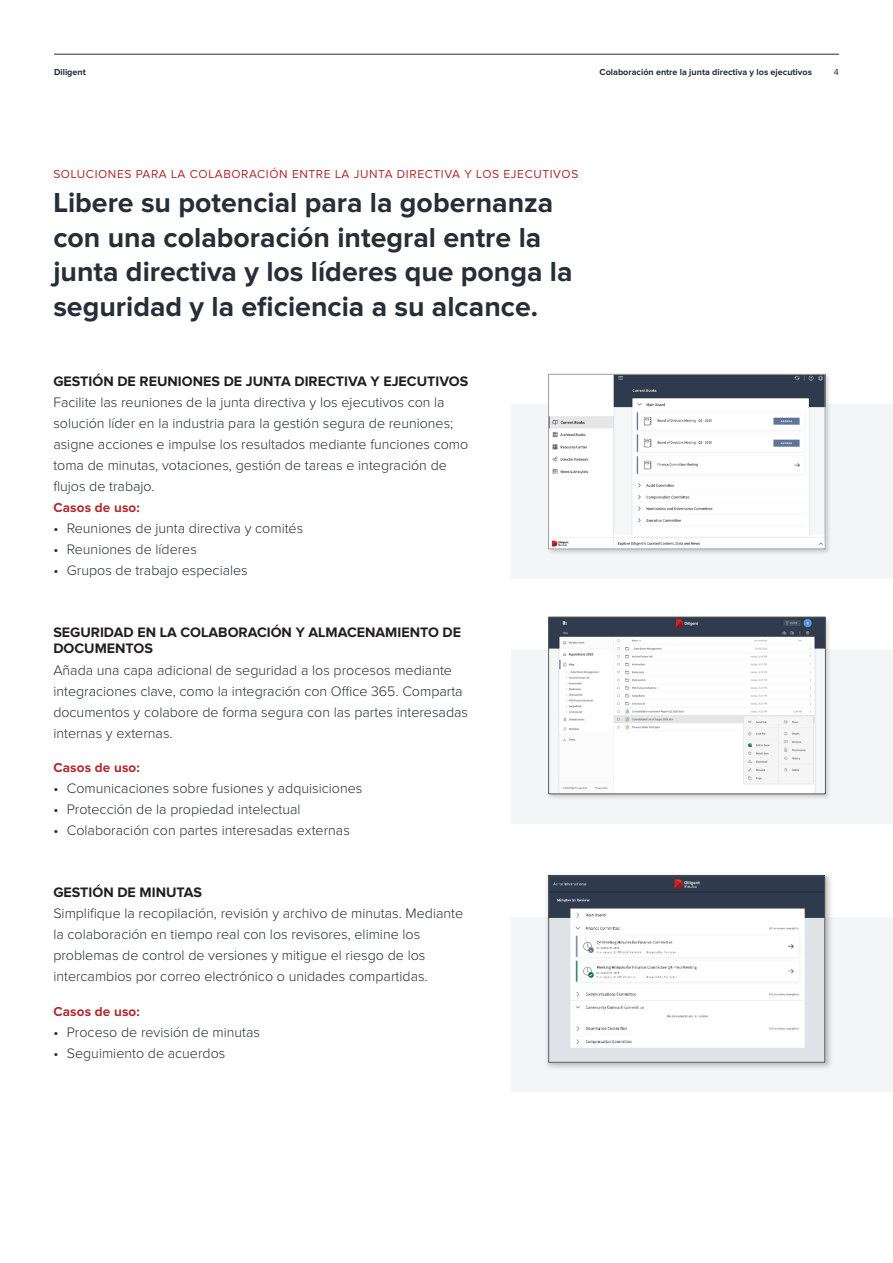
<style>
.page{position:relative;width:893px;height:1263px;background:#fff}
.page>*{position:absolute;margin:0;border:0;box-sizing:border-box;transform-origin:0 0}
.Body_-_Proxima_10_5{font:700 28.5px/34.5px "Proxima Nova";color:#282e37}
.Bullets{font:300 14.25px/21px "Proxima Nova";color:#282e37}
.Body_-_Proxima_10_5-2{font:300 14.25px/21px "Proxima Nova";color:#282e37}
.Bullets-2{font:700 14.25px/16.5px "Proxima Nova";color:#231f20}
.Bullets-3{font:700 13.5px "Proxima Nova";letter-spacing:.01em;color:#af292e}
.Body_-_Proxima_10_5-3{font:12px "Proxima Nova";letter-spacing:.05em;color:#af292e}
.t1{font:700 9px "Proxima Nova";color:#262d37}
.t2{font:9px "Proxima Nova";color:#262d37}
.s1{font-weight:400}
</style>
<div class="page">
<hr style="left:54px;top:54px;width:785px;height:1px;background:#262d37">
<div style="left:511px;top:404px;width:381px;height:175px;background:#f4f5f6"></div>
<div style="left:511px;top:649px;width:381px;height:175px;background:#f4f5f6"></div>
<div style="left:511px;top:917px;width:381px;height:175px;background:#f4f5f6"></div>
<div style="left:547px;top:373px;width:284px;height:182px;background:#231f20;opacity:.2"></div>
<img style="left:550px;top:376px;width:273px;height:171px">
<div style="left:548px;top:374px;width:277px;height:175px;border:1px solid #a0a2a5"></div>
<div style="left:547px;top:617px;width:284px;height:183px;background:#231f20;opacity:.2"></div>
<img style="left:551px;top:619px;width:272px;height:173px">
<div style="left:549px;top:617px;width:276px;height:177px;border:1px solid #595959"></div>
<img style="left:546px;top:874px;width:285px;height:194px">
<img style="left:551px;top:878px;width:272px;height:182px">
<div style="left:549px;top:876px;width:276px;height:186px;border:1px solid #595959"></div>
<p class="t1" style="left:54px;top:67px;width:33px">Diligent</p>
<p class="t1" style="left:599px;top:67px;width:214px">Colaboración entre la junta directiva y los ejecutivos</p>
<p class="t2" style="left:834px;top:67px;width:7px">4</p>
<p class="Body_-_Proxima_10_5-3" style="left:53px;top:167px;width:526px">SOLUCIONES PARA LA COLABORACIÓN ENTRE LA JUNTA DIRECTIVA Y LOS EJECUTIVOS</p>
<p class="Body_-_Proxima_10_5" style="left:53px;top:186px;width:521px">Libere su potencial para la gobernanza con una colaboración integral entre la junta directiva y los líderes que ponga la seguridad y la eficiencia a su alcance.</p>
<p class="Bullets-2" style="left:53px;top:373px;width:416px">GESTIÓN DE REUNIONES DE JUNTA DIRECTIVA Y EJECUTIVOS</p>
<p class="Bullets" style="left:53px;top:392px;width:416px">Facilite las reuniones de la junta directiva y los ejecutivos con la solución líder en la industria para la gestión segura de reuniones; asigne acciones e impulse los resultados mediante funciones como toma de minutas, votaciones, gestión de tareas e integración de flujos de trabajo.</p>
<p class="Bullets-3" style="left:53px;top:500px;width:88px">Casos de uso:</p>
<p class="Bullets" style="left:53px;top:518px;width:251px"><span class="s1">•</span> Reuniones de junta directiva y comités</p>
<p class="Bullets" style="left:53px;top:539px;width:145px"><span class="s1">•</span> Reuniones de líderes</p>
<p class="Bullets" style="left:53px;top:560px;width:196px"><span class="s1">•</span> Grupos de trabajo especiales</p>
<p class="Bullets-2" style="left:53px;top:624px;width:409px">SEGURIDAD EN LA COLABORACIÓN Y ALMACENAMIENTO DE<br>DOCUMENTOS</p>
<p class="Body_-_Proxima_10_5-2" style="left:53px;top:660px;width:416px">Añada una capa adicional de seguridad a los procesos mediante integraciones clave, como la integración con Office 365. Comparta documentos y colabore de forma segura con las partes interesadas internas y externas.</p>
<p class="Bullets-3" style="left:53px;top:760px;width:88px">Casos de uso:</p>
<p class="Bullets" style="left:53px;top:778px;width:310px"><span class="s1">•</span> Comunicaciones sobre fusiones y adquisiciones</p>
<p class="Bullets" style="left:53px;top:799px;width:249px"><span class="s1">•</span> Protección de la propiedad intelectual</p>
<p class="Bullets" style="left:53px;top:820px;width:298px"><span class="s1">•</span> Colaboración con partes interesadas externas</p>
<p class="Bullets-2" style="left:53px;top:884px;width:150px">GESTIÓN DE MINUTAS</p>
<p class="Body_-_Proxima_10_5-2" style="left:53px;top:903px;width:411px">Simplifique la recopilación, revisión y archivo de minutas. Mediante la colaboración en tiempo real con los revisores, elimine los problemas de control de versiones y mitigue el riesgo de los intercambios por correo electrónico o unidades compartidas.</p>
<p class="Bullets-3" style="left:53px;top:1003px;width:88px">Casos de uso:</p>
<p class="Bullets" style="left:53px;top:1021px;width:208px"><span class="s1">•</span> Proceso de revisión de minutas</p>
<p class="Bullets" style="left:53px;top:1042px;width:174px"><span class="s1">•</span> Seguimiento de acuerdos</p>
</div>
